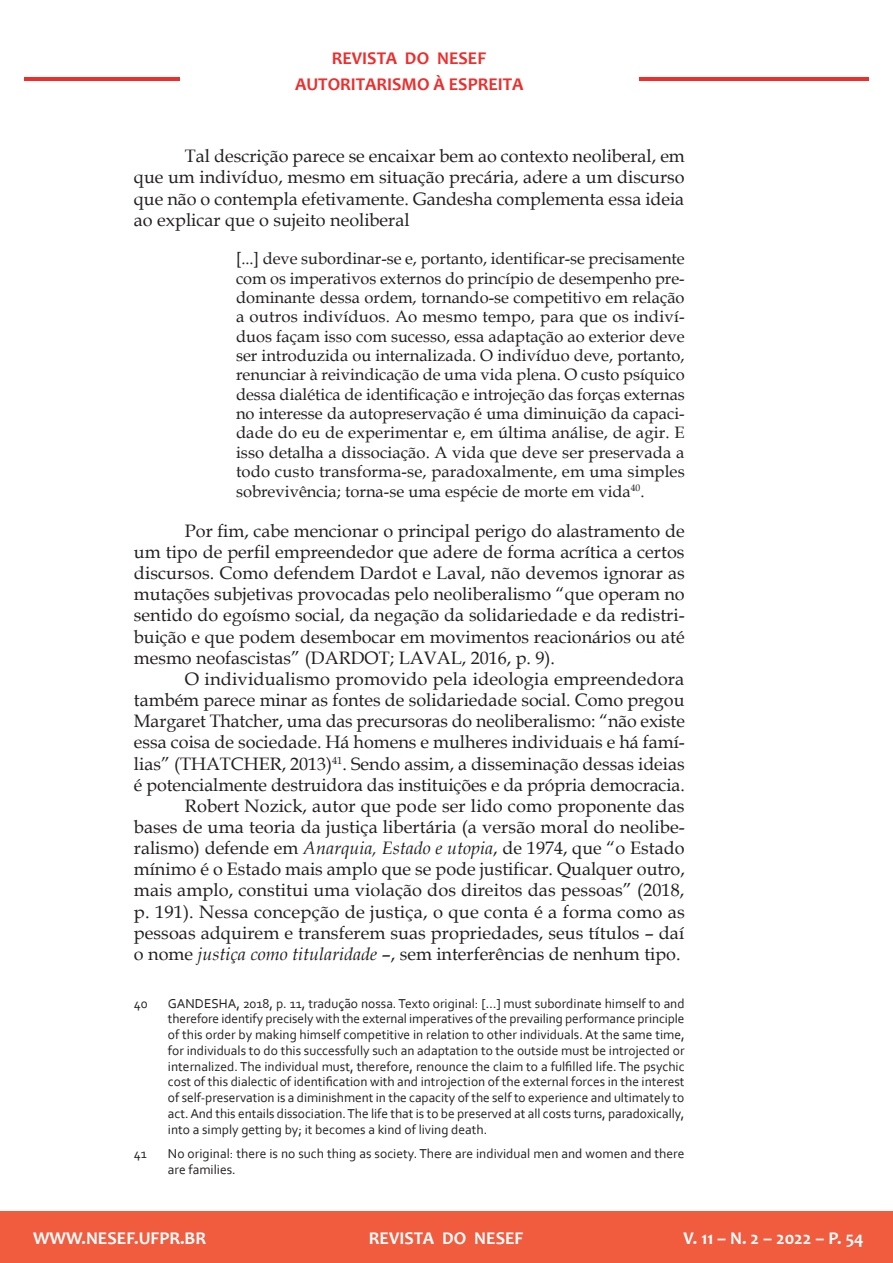
<style>
.page{position:relative;width:893px;height:1263px;background:#fff}
.page>*{position:absolute;margin:0;border:0;box-sizing:border-box;transform-origin:0 0}
.t1{font:18px/21.1px "Book Antiqua";color:#231f20;text-align:justify}
.t2{font:700 18px "Candara";color:#fff}
.t3{font:700 18px/25.8px "Candara";color:#ee2d2d;text-align:center}
.t4{font:16.5px/19.4px "Book Antiqua";color:#231f20;text-align:justify}
.t5{font:13.5px/15.8px "Corbel";color:#231f20;text-align:justify}
.s1{font-style:italic}
</style>
<div class="page">
<div style="left:0;top:1212px;width:893px;height:51px;background:#f15b3e"></div>
<hr style="left:25px;top:77px;width:155px;height:4px;background:#ee2d2d">
<hr style="left:639px;top:77px;width:229px;height:4px;background:#ee2d2d">
<p class="t3" style="left:295px;top:45px;width:230px">REVISTA DO NESEF<br>AUTORITARISMO À ESPREITA</p>
<p class="t1" style="left:134px;top:145px;width:552px;text-indent:51px">Tal descrição parece se encaixar bem ao contexto neoliberal, em que um indivíduo, mesmo em situação precária, adere a um discurso que não o contempla efetivamente. Gandesha complementa essa ideia ao explicar que o sujeito neoliberal</p>
<p class="t4" style="left:236px;top:249px;width:450px">[...] deve subordinar-se e, portanto, identificar-se precisamente com os imperativos externos do princípio de desempenho pre&shy;dominante dessa ordem, tornando-se competitivo em relação a outros indivíduos. Ao mesmo tempo, para que os indiví&shy;duos façam isso com sucesso, essa adaptação ao exterior deve ser introduzida ou internalizada. O indivíduo deve, portanto, renunciar à reivindicação de uma vida plena. O custo psíquico dessa dialética de identificação e introjeção das forças externas no interesse da autopreservação é uma diminuição da capaci&shy;dade do eu de experimentar e, em última análise, de agir. E isso detalha a dissociação. A vida que deve ser preservada a todo custo transforma-se, paradoxalmente, em uma simples sobrevivência; torna-se uma espécie de morte em vida<sup>40</sup>.</p>
<p class="t1" style="left:134px;top:520px;width:552px;text-indent:51px">Por fim, cabe mencionar o principal perigo do alastramento de um tipo de perfil empreendedor que adere de forma acrítica a certos discursos. Como defendem Dardot e Laval, não devemos ignorar as mutações subjetivas provocadas pelo neoliberalismo “que operam no sentido do egoísmo social, da negação da solidariedade e da redistri&shy;buição e que podem desembocar em movimentos reacionários ou até mesmo neofascistas” (DARDOT; LAVAL, 2016, p. 9).</p>
<p class="t1" style="left:134px;top:668px;width:552px;text-align:right">O individualismo promovido pela ideologia empreendedora também parece minar as fontes de solidariedade social. Como pregou Margaret Thatcher, uma das precursoras do neoliberalismo: “não existe essa coisa de sociedade. Há homens e mulheres individuais e há famí&shy;lias” (THATCHER, 2013)<sup>41</sup>. Sendo assim, a disseminação dessas ideias é potencialmente destruidora das instituições e da própria democracia.<br>Robert Nozick, autor que pode ser lido como proponente das<br>bases de uma teoria da justiça libertária (a versão moral do neolibe&shy;ralismo) defende em <span class="s1">Anarquia, Estado e utopia</span>, de 1974, que “o Estado mínimo é o Estado mais amplo que se pode justificar. Qualquer outro, mais amplo, constitui uma violação dos direitos das pessoas” (2018, p. 191). Nessa concepção de justiça, o que conta é a forma como as pessoas adquirem e transferem suas propriedades, seus títulos – daí o nome <span class="s1">justiça como titularidade</span> –, sem interferências de nenhum tipo.</p>
<p class="t5" style="left:134px;top:995px;width:15px">40</p>
<p class="t5" style="left:168px;top:995px;width:518px">GANDESHA, 2018, p. 11, tradução nossa. Texto original: […] must subordinate himself to and therefore identify precisely with the external imperatives of the prevailing performance principle of this order by making himself competitive in relation to other individuals. At the same time, for individuals to do this successfully such an adaptation to the outside must be introjected or internalized. The individual must, therefore, renounce the claim to a fulfilled life. The psychic cost of this dialectic of identification with and introjection of the external forces in the interest of self-preservation is a diminishment in the capacity of the self to experience and ultimately to act. And this entails dissociation. The life that is to be preserved at all costs turns, paradoxically, into a simply getting by; it becomes a kind of living death.</p>
<p class="t5" style="left:134px;top:1145px;width:15px">41</p>
<p class="t5" style="left:168px;top:1145px;width:518px">No original: there is no such thing as society. There are individual men and women and there are families.</p>
<p class="t2" style="left:33px;top:1227px;width:175px">WWW.NESEF.UFPR.BR</p>
<p class="t2" style="left:369px;top:1227px;width:156px">REVISTA DO NESEF</p>
<p class="t2" style="left:684px;top:1227px;width:182px">V. 11 – N. 2 – 2022 – P. 54</p>
</div>
